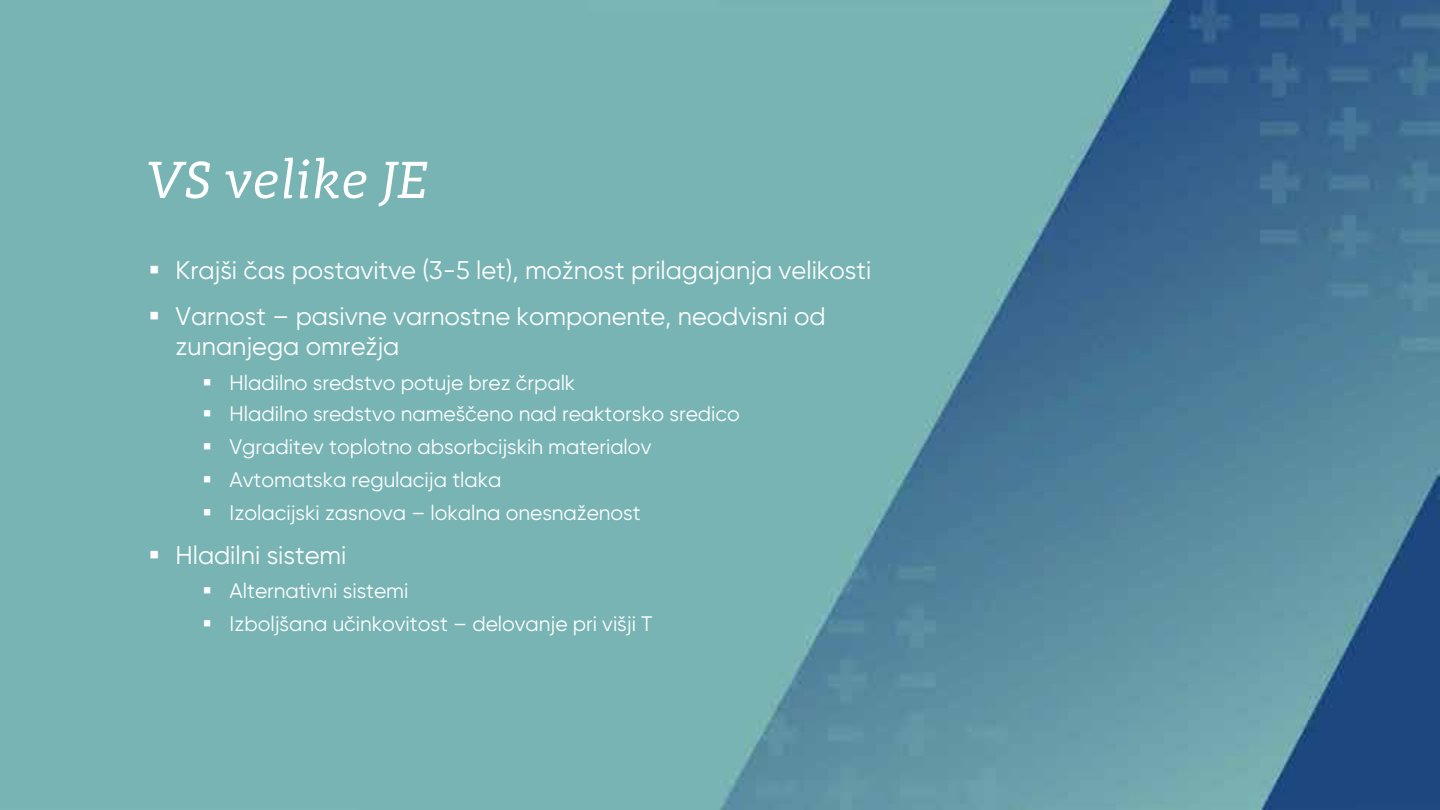
<style>
.page{position:relative;width:1440px;height:810px;background:#fff}
.page>*{position:absolute;margin:0;border:0;box-sizing:border-box;transform-origin:0 0}
.t1{font:italic 54px "Adagio Slab";color:#fff}
.t2{font:25.5px/46.5px "Gilroy";color:#fff}
.t3{font:21px/32.5px "Gilroy";color:#fff}
</style>
<div class="page">
<img style="left:0;top:0;width:1440px;height:810px">
<svg style="left:151px;top:266px;width:7px;height:7px"></svg>
<svg style="left:151px;top:312px;width:7px;height:8px"></svg>
<svg style="left:204px;top:379px;width:6px;height:6px"></svg>
<svg style="left:204px;top:410px;width:6px;height:7px"></svg>
<svg style="left:204px;top:444px;width:6px;height:6px"></svg>
<svg style="left:204px;top:477px;width:6px;height:6px"></svg>
<svg style="left:204px;top:509px;width:6px;height:7px"></svg>
<svg style="left:151px;top:551px;width:7px;height:7px"></svg>
<svg style="left:204px;top:588px;width:6px;height:6px"></svg>
<svg style="left:204px;top:621px;width:6px;height:6px"></svg>
<h1 class="t1" style="left:149px;top:146px;width:284px">VS velike JE</h1>
<p class="t2" style="left:176px;top:247px;width:697px">Krajši čas postavitve (3-5 let), možnost prilagajanja velikosti<br>Varnost – pasivne varnostne komponente, neodvisni od</p>
<p class="t2" style="left:176px;top:323px;width:225px">zunanjega omrežja</p>
<p class="t3" style="left:230px;top:366px;width:512px">Hladilno sredstvo potuje brez črpalk<br>Hladilno sredstvo nameščeno nad reaktorsko sredico Vgraditev toplotno absorbcijskih materialov Avtomatska regulacija tlaka<br>Izolacijski zasnova – lokalna onesnaženost</p>
<p class="t2" style="left:176px;top:531px;width:172px">Hladilni sistemi</p>
<p class="t3" style="left:230px;top:574px;width:425px;line-height:33.2px">Alternativni sistemi<br>Izboljšana učinkovitost – delovanje pri višji T</p>
</div>
